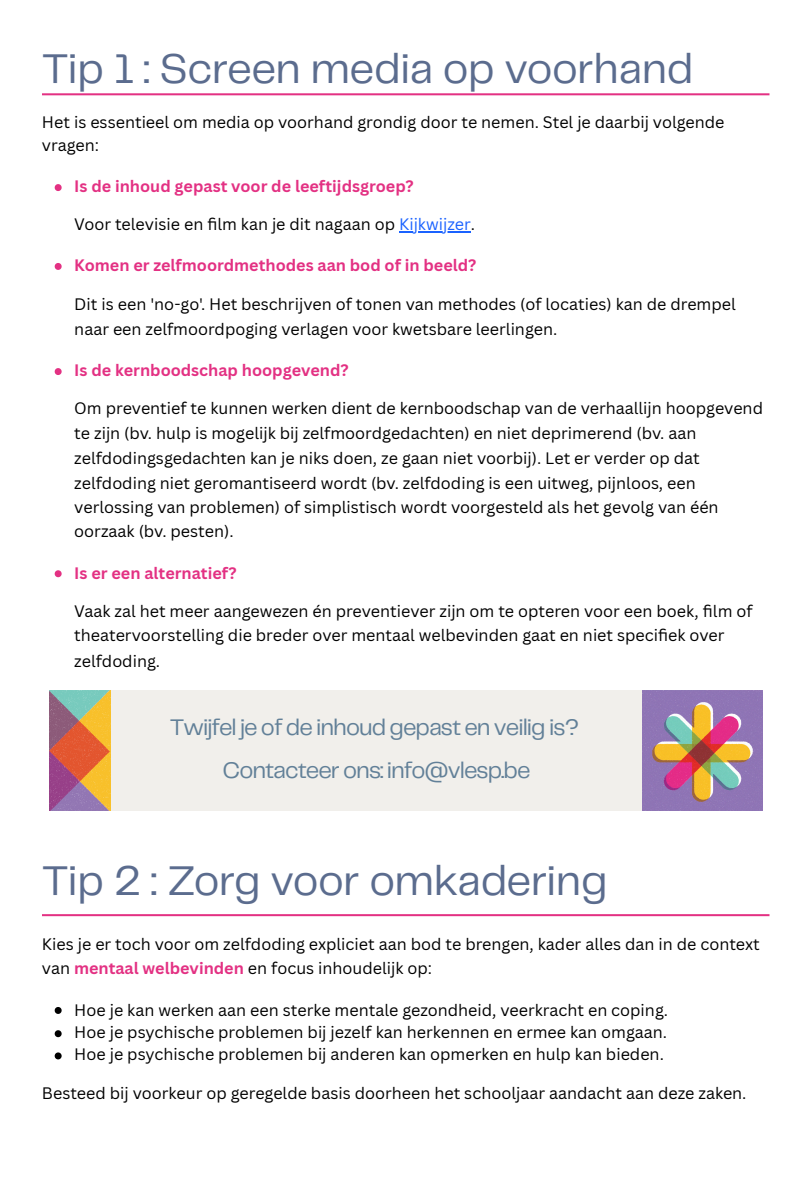
<style>
.page{position:relative;width:810px;height:1181px;background:#fff}
.page>*{position:absolute;margin:0;border:0;box-sizing:border-box;transform-origin:0 0}
.t1{font:43.05px "Telegraf";letter-spacing:-.015em;color:#5b6c8e}
.t2{font:23.4px "Telegraf";letter-spacing:-.04em;color:#628098}
.t3{font:16.2px/24.6px "Canva Sans";color:#000}
.t4{font:700 16.2px "Canva Sans";color:#e33183}
.s1{color:#1a62ff}
.s2{font-weight:700;color:#e33183}
</style>
<div class="page">
<hr style="left:399px;top:231px;width:72px;height:1px;background:#1a62ff">
<hr style="left:42px;top:93px;width:727px;height:2px;background:#e33183">
<svg style="left:55px;top:184px;width:7px;height:7px"></svg>
<svg style="left:55px;top:263px;width:7px;height:7px"></svg>
<svg style="left:55px;top:368px;width:7px;height:7px"></svg>
<svg style="left:55px;top:570px;width:7px;height:7px"></svg>
<div style="left:49px;top:690px;width:713px;height:121px;background:#f1efeb"></div>
<img style="left:642px;top:690px;width:120px;height:121px">
<img style="left:49px;top:690px;width:62px;height:121px">
<hr style="left:42px;top:914px;width:727px;height:2px;background:#e33183">
<svg style="left:55px;top:1007px;width:7px;height:6px"></svg>
<svg style="left:55px;top:1030px;width:7px;height:7px"></svg>
<svg style="left:55px;top:1052px;width:7px;height:7px"></svg>
<p class="t1" style="left:42px;top:51px;width:653px">Tip 1 : Screen media op voorhand</p>
<p class="t3" style="left:42px;top:110px;width:684px;line-height:23.2px">Het is essentieel om media op voorhand grondig door te nemen. Stel je daarbij volgende vragen:</p>
<p class="t4" style="left:74px;top:174px;width:341px">Is de inhoud gepast voor de leeftijdsgroep?</p>
<p class="t3" style="left:74px;top:211px;width:402px">Voor televisie en fi lm kan je dit nagaan op <span class="s1">Kijkwijzer</span>.</p>
<p class="t4" style="left:74px;top:254px;width:404px">Komen er zelfmoordmethodes aan bod of in beeld?</p>
<p class="t3" style="left:74px;top:291px;width:663px;line-height:25.2px">Dit is een 'no-go'. Het beschrijven of tonen van methodes (of locaties) kan de drempel naar een zelfmoordpoging verlagen voor kwetsbare leerlingen.</p>
<p class="t4" style="left:74px;top:358px;width:276px">Is de kernboodschap hoopgevend?</p>
<p class="t3" style="left:74px;top:395px;width:690px">Om preventief te kunnen werken dient de kernboodschap van de verhaallijn hoopgevend te zijn (bv. hulp is mogelijk bij zelfmoordgedachten) en niet deprimerend (bv. aan zelfdodingsgedachten kan je niks doen, ze gaan niet voorbij). Let er verder op dat zelfdoding niet geromantiseerd wordt (bv. zelfdoding is een uitweg, pijnloos, een verlossing van problemen) of simplistisch wordt voorgesteld als het gevolg van één oorzaak (bv. pesten).</p>
<p class="t4" style="left:74px;top:561px;width:164px">Is er een alternatief?</p>
<p class="t3" style="left:74px;top:598px;width:680px">Vaak zal het meer aangewezen én preventiever zijn om te opteren voor een boek, fi lm of theatervoorstelling die breder over mentaal welbevinden gaat en niet specifi ek over zelfdoding.</p>
<p class="t2" style="left:170px;top:717px;width:411px">Twijfel je of de inhoud gepast en veilig is?</p>
<p class="t2" style="left:223px;top:760px;width:309px">Contacteer ons: info@vlesp.be</p>
<p class="t1" style="left:42px;top:862px;width:567px">Tip 2 : Zorg voor omkadering</p>
<p class="t3" style="left:42px;top:931px;width:719px">Kies je er toch voor om zelfdoding expliciet aan bod te brengen, kader alles dan in de context van <span class="s2">mentaal welbevinden</span> en focus inhoudelijk op:</p>
<p class="t3" style="left:74px;top:996px;width:595px">Hoe je kan werken aan een sterke mentale gezondheid, veerkracht en coping.</p>
<p class="t3" style="left:74px;top:1019px;width:594px">Hoe je psychische problemen bij jezelf kan herkennen en ermee kan omgaan.</p>
<p class="t3" style="left:74px;top:1041px;width:591px">Hoe je psychische problemen bij anderen kan opmerken en hulp kan bieden.</p>
<p class="t3" style="left:42px;top:1080px;width:706px">Besteed bij voorkeur op geregelde basis doorheen het schooljaar aandacht aan deze zaken.</p>
</div>
